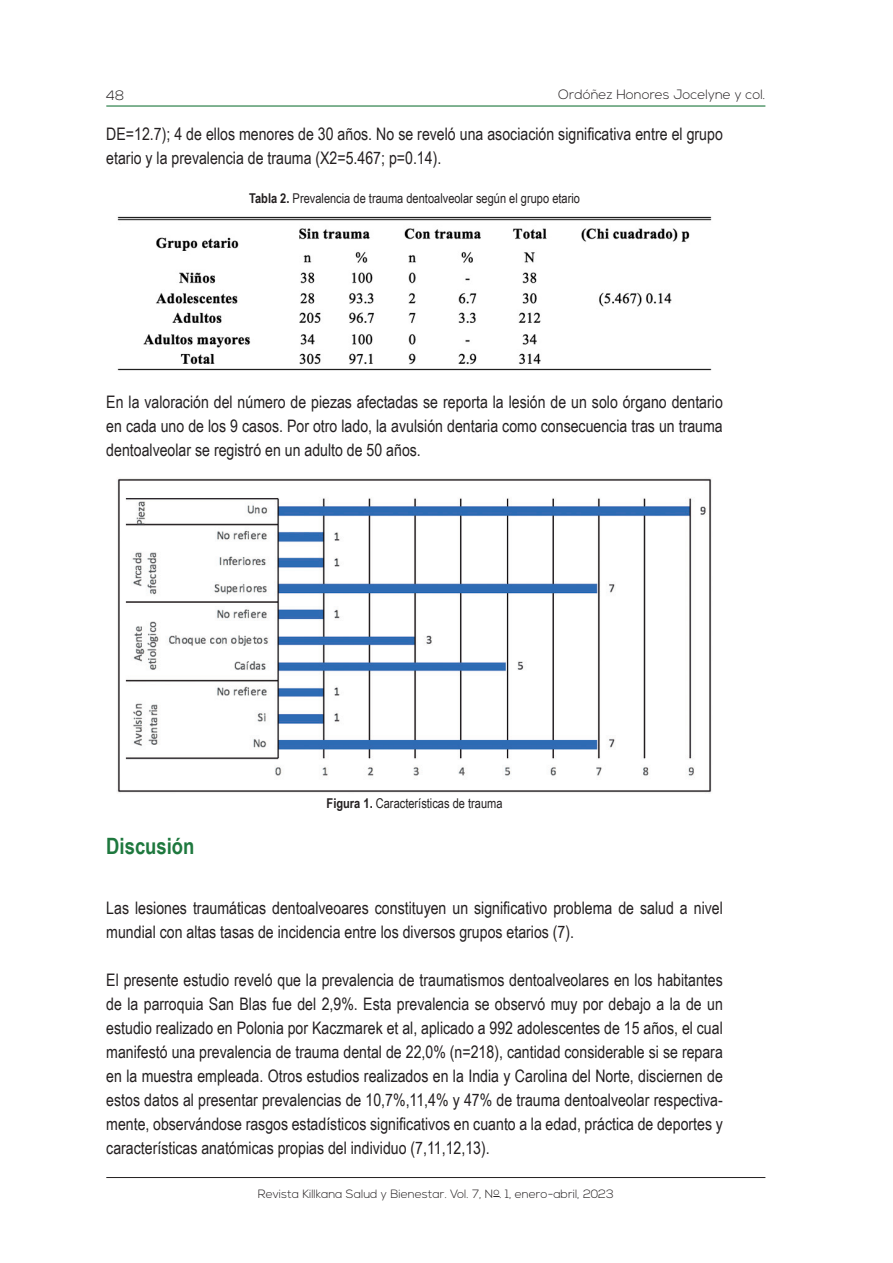
<style>
.page{position:relative;width:893px;height:1263px;background:#fff}
.page>*{position:absolute;margin:0;border:0;box-sizing:border-box;transform-origin:0 0}
.SUBTITULOS{font:700 22.5px "Arial Narrow";color:#1e783e}
.PARRAFO{font:17.25px/24px "Arial Narrow";color:#231f20}
.t1{font:13.5px "Arial Narrow";color:#231f20}
.t2{font:300 13.5px "Nexa";color:#231f20}
.t3{font:300 12px "Nexa";color:#231f20}
.s1{font-weight:700}
</style>
<div class="page">
<hr style="left:106px;top:1177px;width:659px;height:1px;background:#231f20">
<hr style="left:106px;top:105px;width:659px;height:2px;background:#1e783e">
<img style="left:117px;top:216px;width:595px;height:155px">
<img style="left:117px;top:478px;width:595px;height:315px">
<p class="t2" style="left:558px;top:87px;width:209px">Ordóñez Honores Jocelyne y col.</p>
<p class="t2" style="left:106px;top:87px;width:20px">48</p>
<p class="PARRAFO" style="left:106px;top:121px;width:618px">DE=12.7); 4 de ellos menores de 30 años. No se reveló una asociación significativa entre el grupo etario y la prevalencia de trauma (X2=5.467; p=0.14).</p>
<p class="t1" style="left:249px;top:189px;width:332px"><span class="s1">Tabla 2.</span> Prevalencia de trauma dentoalveolar según el grupo etario</p>
<p class="PARRAFO" style="left:106px;top:390px;width:618px;text-align:justify">En la valoración del número de piezas afectadas se reporta la lesión de un solo órgano dentario en cada uno de los 9 casos. Por otro lado, la avulsión dentaria como consecuencia tras un trauma dentoalveolar se registró en un adulto de 50 años.</p>
<p class="SUBTITULOS" style="left:106px;top:829px;width:90px">Discusión</p>
<p class="t1" style="left:327px;top:793px;width:177px"><span class="s1">Figura 1.</span> Características de trauma</p>
<p class="PARRAFO" style="left:106px;top:895px;width:618px">Las lesiones traumáticas dentoalveoares constituyen un significativo problema de salud a nivel mundial con altas tasas de incidencia entre los diversos grupos etarios (7).</p>
<p class="PARRAFO" style="left:106px;top:967px;width:618px;text-align:justify">El presente estudio reveló que la prevalencia de traumatismos dentoalveolares en los habitantes de la parroquia San Blas fue del 2,9%. Esta prevalencia se observó muy por debajo a la de un estudio realizado en Polonia por Kaczmarek et al, aplicado a 992 adolescentes de 15 años, el cual manifestó una prevalencia de trauma dental de 22,0% (n=218), cantidad considerable si se repara en la muestra empleada. Otros estudios realizados en la India y Carolina del Norte, disciernen de estos datos al presentar prevalencias de 10,7%,11,4% y 47% de trauma dentoalveolar respectiva&shy;mente, observándose rasgos estadísticos significativos en cuanto a la edad, práctica de deportes y características anatómicas propias del individuo (7,11,12,13).</p>
<p class="t3" style="left:258px;top:1187px;width:357px">Revista Killkana Salud y Bienestar. Vol. 7, N<sup>o</sup>. 1, enero-abril, 2023</p>
</div>
